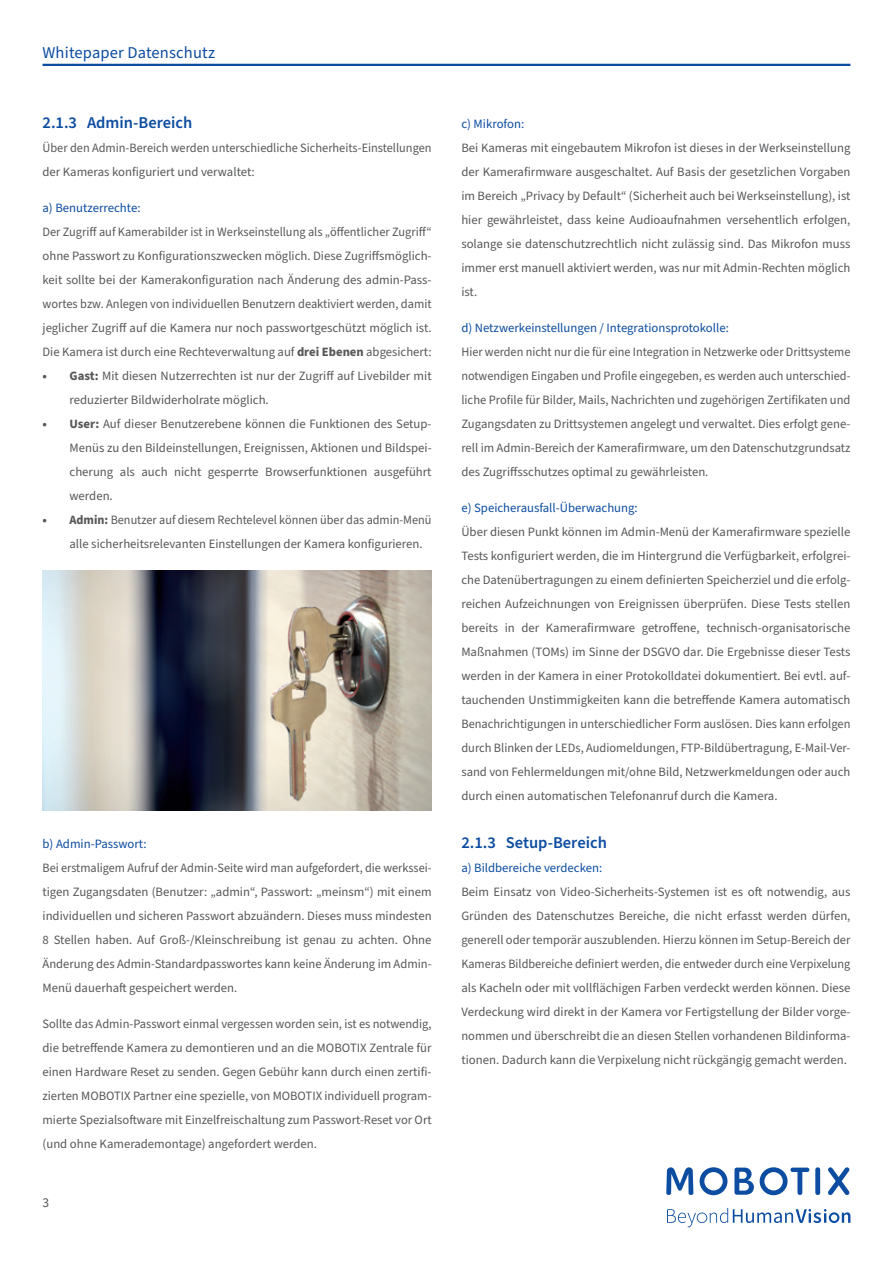
<style>
.page{position:relative;width:893px;height:1263px;background:#fff}
.page>*{position:absolute;margin:0;border:0;box-sizing:border-box;transform-origin:0 0}
.t1{font:600 16.5px "Source Sans Pro";color:#0d4da1}
.t2{font:16.5px "Source Sans Pro";letter-spacing:.01em;color:#0d4da1}
.t3{font:13.5px "Source Sans Pro";color:#57585a}
.t4{font:12.75px/24px "Source Sans Pro";color:#57585a;text-align:justify}
.t5{font:12.75px/24px "Source Sans Pro";color:#57585a;text-align:justify;scale:.96 1}
.t6{font:12.75px "Source Sans Pro";color:#0d4da1}
.s1{font-weight:700}
</style>
<div class="page">
<svg style="left:666px;top:1167px;width:27px;height:28px"></svg>
<svg style="left:734px;top:1167px;width:20px;height:28px"></svg>
<div style="left:815px;top:1167px;width:5px;height:28px;background:#0d4da1;border-radius:2px"></div>
<svg style="left:828px;top:1167px;width:21px;height:28px"></svg>
<svg style="left:700px;top:1167px;width:27px;height:28px"></svg>
<svg style="left:760px;top:1167px;width:49px;height:28px"></svg>
<svg style="left:667px;top:1208px;width:183px;height:19px"></svg>
<hr style="left:43px;top:64px;width:807px;height:2px;background:#0d4da1">
<img style="left:43px;top:570px;width:389px;height:240px">
<p class="t2" style="left:43px;top:42px;width:174px">Whitepaper Datenschutz</p>
<p class="t1" style="left:43px;top:111px;width:151px">2.1.3 Admin-Bereich</p>
<p class="t4" style="left:43px;top:136px;width:391px">Über den Admin-Bereich werden unterschiedliche Sicherheits-Einstellungen der Kameras konfiguriert und verwaltet:</p>
<p class="t6" style="left:43px;top:199px;width:99px">a) Benutzerrechte:</p>
<p class="t4" style="left:43px;top:220px;width:391px">Der Zugriff auf Kamerabilder ist in Werkseinstellung als „öffentlicher Zugriff“ ohne Passwort zu Konfigurationszwecken möglich. Diese Zugriffsmöglich&shy;keit sollte bei der Kamerakonfiguration nach Änderung des admin-Pass&shy;wortes bzw. Anlegen von individuellen Benutzern deaktiviert werden, damit jeglicher Zugriff auf die Kamera nur noch passwortgeschützt möglich ist.<br>Die Kamera ist durch eine Rechteverwaltung auf <span class="s1">drei Ebenen</span> abgesichert:</p>
<p class="t4" style="left:70px;top:364px;width:364px;text-indent:-27px"><span class="s1">• Gast:</span> Mit diesen Nutzerrechten ist nur der Zugriff auf Livebilder mit reduzierter Bildwiderholrate möglich.</p>
<p class="t4" style="left:70px;top:412px;width:364px;text-indent:-27px"><span class="s1">• User:</span> Auf dieser Benutzerebene können die Funktionen des Setup-Menüs zu den Bildeinstellungen, Ereignissen, Aktionen und Bildspei&shy;cherung als auch nicht gesperrte Browserfunktionen ausgeführt werden.</p>
<p class="t5" style="left:70px;top:508px;width:379px;text-indent:-27px"><span class="s1">• Admin:</span> Benutzer auf diesem Rechtelevel können über das admin-Menü alle sicherheitsrelevanten Einstellungen der Kamera konfigurieren.</p>
<p class="t6" style="left:43px;top:835px;width:106px">b) Admin-Passwort:</p>
<p class="t5" style="left:43px;top:856px;width:407px">Bei erstmaligem Aufruf der Admin-Seite wird man aufgefordert, die werkssei&shy;tigen Zugangsdaten (Benutzer: „admin“, Passwort: „meinsm“) mit einem individuellen und sicheren Passwort abzuändern. Dieses muss mindesten 8 Stellen haben. Auf Groß-/Kleinschreibung ist genau zu achten. Ohne Änderung des Admin-Standardpasswortes kann keine Änderung im Admin-Menü dauerhaft gespeichert werden.</p>
<p class="t4" style="left:43px;top:1012px;width:391px">Sollte das Admin-Passwort einmal vergessen worden sein, ist es notwendig, die betreffende Kamera zu demontieren und an die MOBOTIX Zentrale für einen Hardware Reset zu senden. Gegen Gebühr kann durch einen zertifi&shy;zierten MOBOTIX Partner eine spezielle, von MOBOTIX individuell program&shy;mierte Spezialsoftware mit Einzelfreischaltung zum Passwort-Reset vor Ort (und ohne Kamerademontage) angefordert werden.</p>
<p class="t3" style="left:43px;top:1193px;width:8px">3</p>
<p class="t6" style="left:461px;top:115px;width:64px">c) Mikrofon:</p>
<p class="t4" style="left:461px;top:136px;width:391px">Bei Kameras mit eingebautem Mikrofon ist dieses in der Werkseinstellung der Kamerafirmware ausgeschaltet. Auf Basis der gesetzlichen Vorgaben im Bereich „Privacy by Default“ (Sicherheit auch bei Werkseinstellung), ist hier gewährleistet, dass keine Audioaufnahmen versehentlich erfolgen, solange sie datenschutzrechtlich nicht zulässig sind. Das Mikrofon muss immer erst manuell aktiviert werden, was nur mit Admin-Rechten möglich ist.</p>
<p class="t6" style="left:461px;top:319px;width:269px">d) Netzwerkeinstellungen / Integrationsprotokolle:</p>
<p class="t5" style="left:461px;top:340px;width:407px">Hier werden nicht nur die für eine Integration in Netzwerke oder Drittsysteme notwendigen Eingaben und Profile eingegeben, es werden auch unterschied&shy;liche Profile für Bilder, Mails, Nachrichten und zugehörigen Zertifikaten und Zugangsdaten zu Drittsystemen angelegt und verwaltet. Dies erfolgt gene&shy;rell im Admin-Bereich der Kamerafirmware, um den Datenschutzgrundsatz des Zugriffsschutzes optimal zu gewährleisten.</p>
<p class="t6" style="left:461px;top:499px;width:178px">e) Speicherausfall-Überwachung:</p>
<p class="t4" style="left:461px;top:520px;width:391px">Über diesen Punkt können im Admin-Menü der Kamerafirmware spezielle Tests konfiguriert werden, die im Hintergrund die Verfügbarkeit, erfolgrei&shy;che Datenübertragungen zu einem definierten Speicherziel und die erfolg&shy;reichen Aufzeichnungen von Ereignissen überprüfen. Diese Tests stellen bereits in der Kamerafirmware getroffene, technisch-organisatorische Maßnahmen (TOMs) im Sinne der DSGVO dar. Die Ergebnisse dieser Tests werden in der Kamera in einer Protokolldatei dokumentiert. Bei evtl. auf&shy;tauchenden Unstimmigkeiten kann die betreffende Kamera automatisch Benachrichtigungen in unterschiedlicher Form auslösen. Dies kann erfolgen durch Blinken der LEDs, Audiomeldungen, FTP-Bildübertragung, E-Mail-Ver&shy;sand von Fehlermeldungen mit/ohne Bild, Netzwerkmeldungen oder auch durch einen automatischen Telefonanruf durch die Kamera.</p>
<p class="t1" style="left:461px;top:831px;width:147px">2.1.3 Setup-Bereich</p>
<p class="t6" style="left:461px;top:859px;width:142px">a) Bildbereiche verdecken:</p>
<p class="t4" style="left:461px;top:880px;width:391px">Beim Einsatz von Video-Sicherheits-Systemen ist es oft notwendig, aus Gründen des Datenschutzes Bereiche, die nicht erfasst werden dürfen, generell oder temporär auszublenden. Hierzu können im Setup-Bereich der Kameras Bildbereiche definiert werden, die entweder durch eine Verpixelung als Kacheln oder mit vollflächigen Farben verdeckt werden können. Diese Verdeckung wird direkt in der Kamera vor Fertigstellung der Bilder vorge&shy;nommen und überschreibt die an diesen Stellen vorhandenen Bildinforma&shy;tionen. Dadurch kann die Verpixelung nicht rückgängig gemacht werden.</p>
</div>
